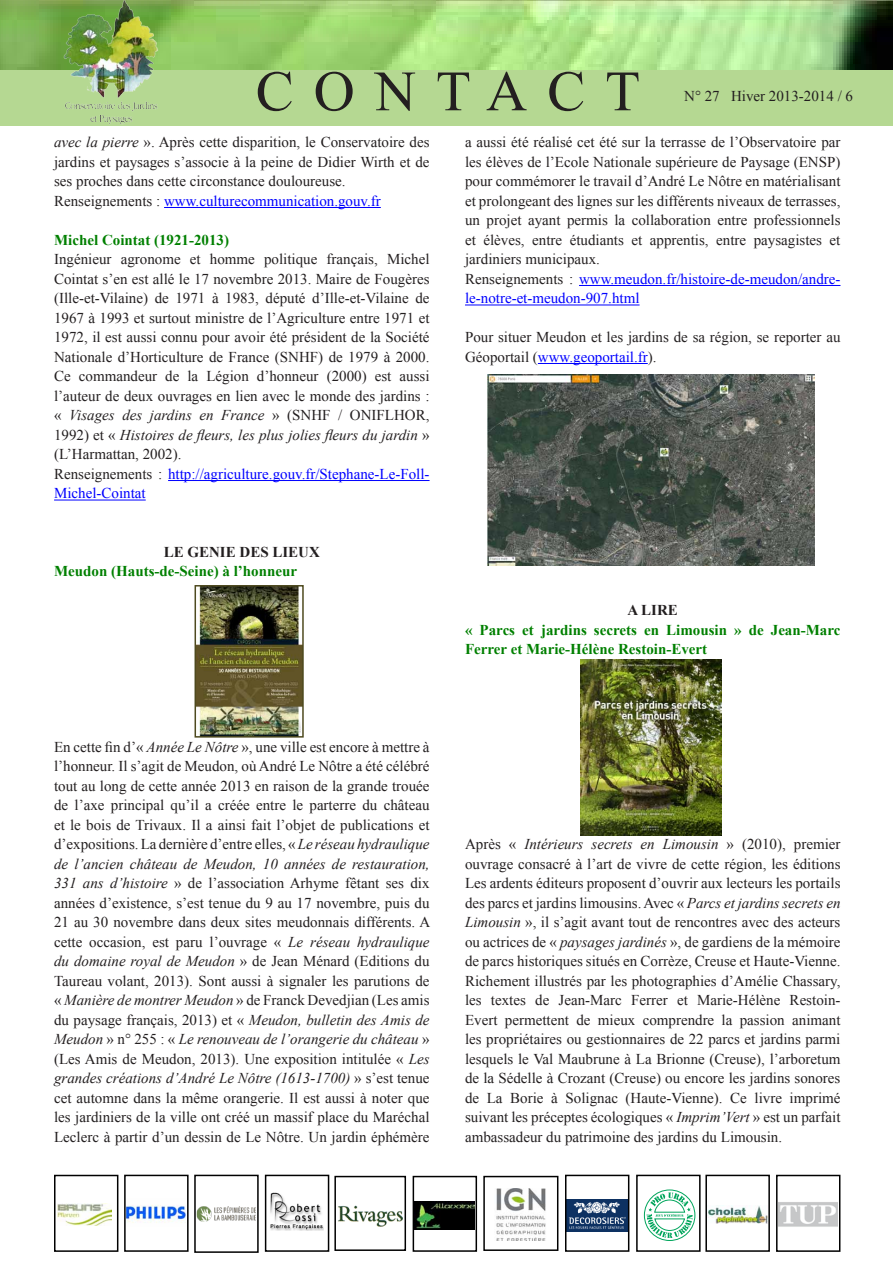
<style>
.page{position:relative;width:893px;height:1263px;background:#fff}
.page>*{position:absolute;margin:0;border:0;box-sizing:border-box;transform-origin:0 0}
.t1{font:57px "Times New Roman";letter-spacing:.35em;color:#231f20}
.t2{font:15px/19.5px "Times New Roman";color:#231f20;text-align:justify}
.t3{font:15px/19.5px "Times New Roman";color:#00f}
.t4{font:700 15px/19.5px "Times New Roman";color:#008000}
.t5{font:700 15px "Times New Roman";color:#231f20}
.s1{color:#231f20}
.s2{color:#00f}
.s3{font-style:italic}
</style>
<div class="page">
<div style="left:636px;top:1175px;width:65px;height:77px;border:2px solid #000"></div>
<div style="left:0;top:70px;width:893px;height:55px;background:#b5d892"></div>
<img style="left:0;top:0;width:893px;height:70px">
<img style="left:54px;top:0;width:120px;height:126px">
<img style="left:708px;top:1205px;width:59px;height:18px">
<img style="left:197px;top:1206px;width:59px;height:15px">
<img style="left:270px;top:1192px;width:54px;height:38px">
<img style="left:338px;top:1205px;width:65px;height:21px">
<img style="left:779px;top:1202px;width:58px;height:25px">
<img style="left:496px;top:1188px;width:50px;height:53px">
<img style="left:416px;top:1202px;width:58px;height:28px">
<img style="left:568px;top:1200px;width:58px;height:31px">
<img style="left:58px;top:1204px;width:53px;height:21px">
<div style="left:776px;top:1175px;width:64px;height:77px;border:2px solid #000"></div>
<div style="left:124px;top:1175px;width:65px;height:77px;border:2px solid #000"></div>
<div style="left:194px;top:1175px;width:65px;height:78px;border:2px solid #000"></div>
<div style="left:265px;top:1175px;width:64px;height:77px;border:2px solid #000"></div>
<div style="left:334px;top:1176px;width:72px;height:75px;border:2px solid #000"></div>
<div style="left:413px;top:1176px;width:64px;height:76px;border:2px solid #000"></div>
<div style="left:483px;top:1176px;width:75px;height:75px;border:2px solid #000"></div>
<div style="left:54px;top:1175px;width:64px;height:77px;border:2px solid #000"></div>
<div style="left:565px;top:1175px;width:64px;height:77px;border:2px solid #000"></div>
<div style="left:705px;top:1175px;width:65px;height:77px;border:2px solid #000"></div>
<img style="left:126px;top:1198px;width:60px;height:29px">
<div style="left:644px;top:1190px;width:51px;height:51px;border:1px solid #00a55c;border-radius:50%"></div>
<svg style="left:647px;top:1192px;width:46px;height:46px"></svg>
<hr style="left:579px;top:285px;width:261px;height:1px;background:#00f">
<hr style="left:465px;top:305px;width:175px;height:1px;background:#00f">
<hr style="left:538px;top:363px;width:110px;height:1px;background:#00f">
<hr style="left:164px;top:207px;width:217px;height:1px;background:#00f">
<hr style="left:168px;top:480px;width:262px;height:1px;background:#00f">
<hr style="left:54px;top:500px;width:92px;height:1px;background:#00f">
<img style="left:198px;top:588px;width:103px;height:147px">
<div style="left:195px;top:585px;width:109px;height:153px;border:2px solid #4e4a1f"></div>
<img style="left:487px;top:374px;width:327px;height:192px">
<img style="left:581px;top:659px;width:140px;height:176px">
<h1 class="t1" style="left:256px;top:53px;width:386px">CONTACT</h1>
<p class="t2" style="left:684px;top:86px;width:170px">N° 27 Hiver 2013-2014 / 6</p>
<p class="t2" style="left:465px;top:132px;width:377px">a aussi été réalisé cet été sur la terrasse de l’Observatoire par les élèves de l’Ecole Nationale supérieure de Paysage (ENSP) pour commémorer le travail d’André Le Nôtre en matérialisant et prolongeant des lignes sur les différents niveaux de terrasses, un projet ayant permis la collaboration entre professionnels et élèves, entre étudiants et apprentis, entre paysagistes et jardiniers municipaux.</p>
<p class="t3" style="left:465px;top:269px;width:377px"><span class="s1">Renseignements :</span> www.meudon.fr/histoire-de-meudon/andre&shy;le-notre-et-meudon-907.html</p>
<p class="t2" style="left:465px;top:327px;width:377px">Pour situer Meudon et les jardins de sa région, se reporter au<br>Géoportail (<span class="s2">www.geoportail.fr</span>).</p>
<p class="t2" style="left:54px;top:132px;width:377px"><span class="s3">avec la pierre</span> ». Après cette disparition, le Conservatoire des jardins et paysages s’associe à la peine de Didier Wirth et de ses proches dans cette circonstance douloureuse.</p>
<p class="t3" style="left:54px;top:191px;width:328px"><span class="s1">Renseignements :</span> www.culturecommunication.gouv.fr</p>
<p class="t4" style="left:54px;top:230px;width:176px">Michel Cointat (1921-2013)</p>
<p class="t2" style="left:54px;top:249px;width:377px">Ingénieur agronome et homme politique français, Michel Cointat s’en est allé le 17 novembre 2013. Maire de Fougères (Ille-et-Vilaine) de 1971 à 1983, député d’Ille-et-Vilaine de 1967 à 1993 et surtout ministre de l’Agriculture entre 1971 et 1972, il est aussi connu pour avoir été président de la Société Nationale d’Horticulture de France (SNHF) de 1979 à 2000.<br>Ce commandeur de la Légion d’honneur (2000) est aussi l’auteur de deux ouvrages en lien avec le monde des jardins : « <span class="s3">Visages des jardins en France</span> » (SNHF / ONIFLHOR, 1992) et « <span class="s3">Histoires de fleurs, les plus jolies fleurs du jardin</span> » (L’Harmattan, 2002).</p>
<p class="t3" style="left:54px;top:464px;width:377px"><span class="s1">Renseignements :</span> http://agriculture.gouv.fr/Stephane-Le-Foll-<br>Michel-Cointat</p>
<p class="t5" style="left:164px;top:541px;width:158px">LE GENIE DES LIEUX</p>
<p class="t4" style="left:54px;top:561px;width:244px">Meudon (Hauts-de-Seine) à l’honneur</p>
<p class="t5" style="left:627px;top:600px;width:52px">A LIRE</p>
<p class="t4" style="left:465px;top:620px;width:377px">« Parcs et jardins secrets en Limousin » de Jean-Marc<br>Ferrer et Marie-Hélène Restoin-Evert</p>
<p class="t2" style="left:54px;top:737px;width:378px">En cette fin d’« <span class="s3">Année Le Nôtre</span> », une ville est encore à mettre à l’honneur. Il s’agit de Meudon, où André Le Nôtre a été célébré tout au long de cette année 2013 en raison de la grande trouée de l’axe principal qu’il a créée entre le parterre du château et le bois de Trivaux. Il a ainsi fait l’objet de publications et d’expositions. La dernière d’entre elles, « <span class="s3">Le réseau hydraulique de l’ancien château de Meudon, 10 années de restauration, 331 ans d’histoire</span> » de l’association Arhyme fêtant ses dix années d’existence, s’est tenue du 9 au 17 novembre, puis du 21 au 30 novembre dans deux sites meudonnais différents. A cette occasion, est paru l’ouvrage « <span class="s3">Le réseau hydraulique du domaine royal de Meudon</span> » de Jean Ménard (Editions du Taureau volant, 2013). Sont aussi à signaler les parutions de « <span class="s3">Manière de montrer Meudon</span> » de Franck Devedjian (Les amis du paysage français, 2013) et « <span class="s3">Meudon, bulletin des Amis de Meudon</span> » n° 255 : « <span class="s3">Le renouveau de l’orangerie du château</span> » (Les Amis de Meudon, 2013). Une exposition intitulée « <span class="s3">Les grandes créations d’André Le Nôtre (1613-1700)</span> » s’est tenue cet automne dans la même orangerie. Il est aussi à noter que les jardiniers de la ville ont créé un massif place du Maréchal Leclerc à partir d’un dessin de Le Nôtre. Un jardin éphémère</p>
<p class="t2" style="left:465px;top:834px;width:377px">Après « <span class="s3">Intérieurs secrets en Limousin</span> » (2010), premier ouvrage consacré à l’art de vivre de cette région, les éditions Les ardents éditeurs proposent d’ouvrir aux lecteurs les portails des parcs et jardins limousins. Avec « <span class="s3">Parcs et jardins secrets en Limousin</span> », il s’agit avant tout de rencontres avec des acteurs ou actrices de « <span class="s3">paysages jardinés</span> », de gardiens de la mémoire de parcs historiques situés en Corrèze, Creuse et Haute-Vienne.<br>Richement illustrés par les photographies d’Amélie Chassary, les textes de Jean-Marc Ferrer et Marie-Hélène Restoin-Evert permettent de mieux comprendre la passion animant les propriétaires ou gestionnaires de 22 parcs et jardins parmi lesquels le Val Maubrune à La Brionne (Creuse), l’arboretum de la Sédelle à Crozant (Creuse) ou encore les jardins sonores de La Borie à Solignac (Haute-Vienne). Ce livre imprimé suivant les préceptes écologiques « <span class="s3">Imprim’Vert</span> » est un parfait ambassadeur du patrimoine des jardins du Limousin.</p>
</div>
